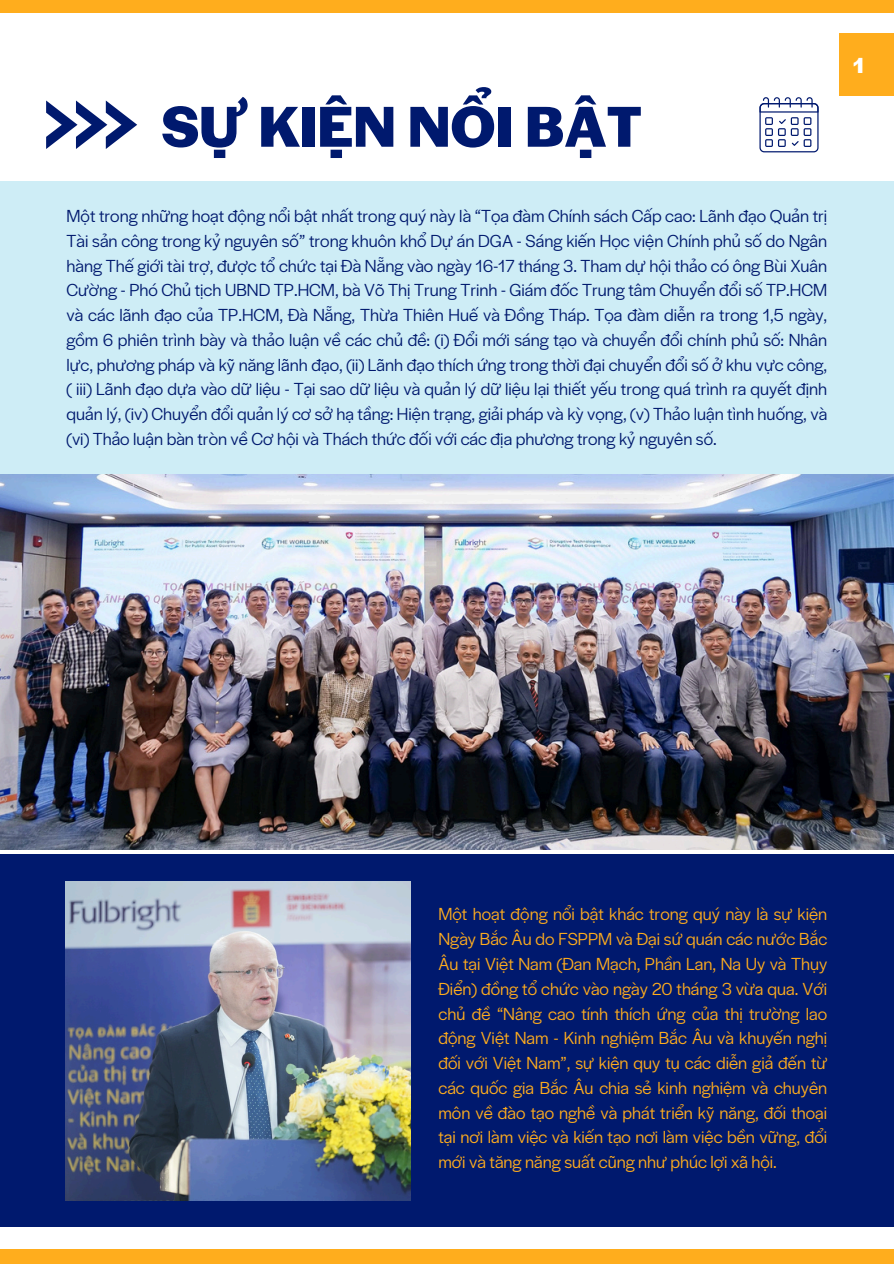
<style>
.page{position:relative;width:894px;height:1264px;background:#fff}
.page>*{position:absolute;margin:0;border:0;box-sizing:border-box;transform-origin:0 0}
.t1{font:700 60px "Halyard Display";color:#00196e}
.t2{font:700 22.5px "Halyard Display";color:#fff}
.t3{font:18px/24.8px "Halyard Display";color:#00196e;text-align:justify}
.t4{font:18px/24.8px "Halyard Display";color:#ffad1d;text-align:justify}
</style>
<div class="page">
<img style="left:0;top:474px;width:893px;height:376px">
<div style="left:0;top:854px;width:893px;height:372px;background:#00196e"></div>
<svg style="left:46px;top:100px;width:91px;height:49px"></svg>
<div style="left:0;top:0;width:893px;height:12px;background:#ffad1d"></div>
<div style="left:0;top:1249px;width:893px;height:14px;background:#ffad1d"></div>
<div style="left:839px;top:34px;width:54px;height:62px;background:#ffad1d"></div>
<svg style="left:759px;top:97px;width:58px;height:55px"></svg>
<img style="left:66px;top:881px;width:344px;height:319px">
<div style="left:0;top:182px;width:893px;height:292px;background:#ceedf6"></div>
<p class="t1" style="left:161px;top:84px;width:482px">SỰ KIỆN NỔI BẬT</p>
<p class="t3" style="left:66px;top:203px;width:762px">Một trong những hoạt động nổi bật nhất trong quý này là “Tọa đàm Chính sách Cấp cao: Lãnh đạo Quản trị Tài sản công trong kỷ nguyên số” trong khuôn khổ Dự án DGA - Sáng kiến Học viện Chính phủ số do Ngân hàng Thế giới tài trợ, được tổ chức tại Đà Nẵng vào ngày 16-17 tháng 3. Tham dự hội thảo có ông Bùi Xuân Cường - Phó Chủ tịch UBND TP.HCM, bà Võ Thị Trung Trinh - Giám đốc Trung tâm Chuyển đổi số TP.HCM và các lãnh đạo của TP.HCM, Đà Nẵng, Thừa Thiên Huế và Đồng Tháp. Tọa đàm diễn ra trong 1,5 ngày, gồm 6 phiên trình bày và thảo luận về các chủ đề: (i) Đổi mới sáng tạo và chuyển đổi chính phủ số: Nhân lực, phương pháp và kỹ năng lãnh đạo, (ii) Lãnh đạo thích ứng trong thời đại chuyển đổi số ở khu vực công, ( iii) Lãnh đạo dựa vào dữ liệu - Tại sao dữ liệu và quản lý dữ liệu lại thiết yếu trong quá trình ra quyết định quản lý, (iv) Chuyển đổi quản lý cơ sở hạ tầng: Hiện trạng, giải pháp và kỳ vọng, (v) Thảo luận tình huống, và (vi) Thảo luận bàn tròn về Cơ hội và Thách thức đối với các địa phương trong kỷ nguyên số.</p>
<p class="t2" style="left:852px;top:50px;width:12px">1</p>
<p class="t4" style="left:438px;top:901px;width:390px">Một hoạt động nổi bật khác trong quý này là sự kiện Ngày Bắc Âu do FSPPM và Đại sứ quán các nước Bắc Âu tại Việt Nam (Đan Mạch, Phần Lan, Na Uy và Thụy Điển) đồng tổ chức vào ngày 20 tháng 3 vừa qua. Với chủ đề “Nâng cao tính thích ứng của thị trường lao động Việt Nam - Kinh nghiệm Bắc Âu và khuyến nghị đối với Việt Nam”, sự kiện quy tụ các diễn giả đến từ các quốc gia Bắc Âu chia sẻ kinh nghiệm và chuyên môn về đào tạo nghề và phát triển kỹ năng, đối thoại tại nơi làm việc và kiến tạo nơi làm việc bền vững, đổi mới và tăng năng suất cũng như phúc lợi xã hội.</p>
</div>
